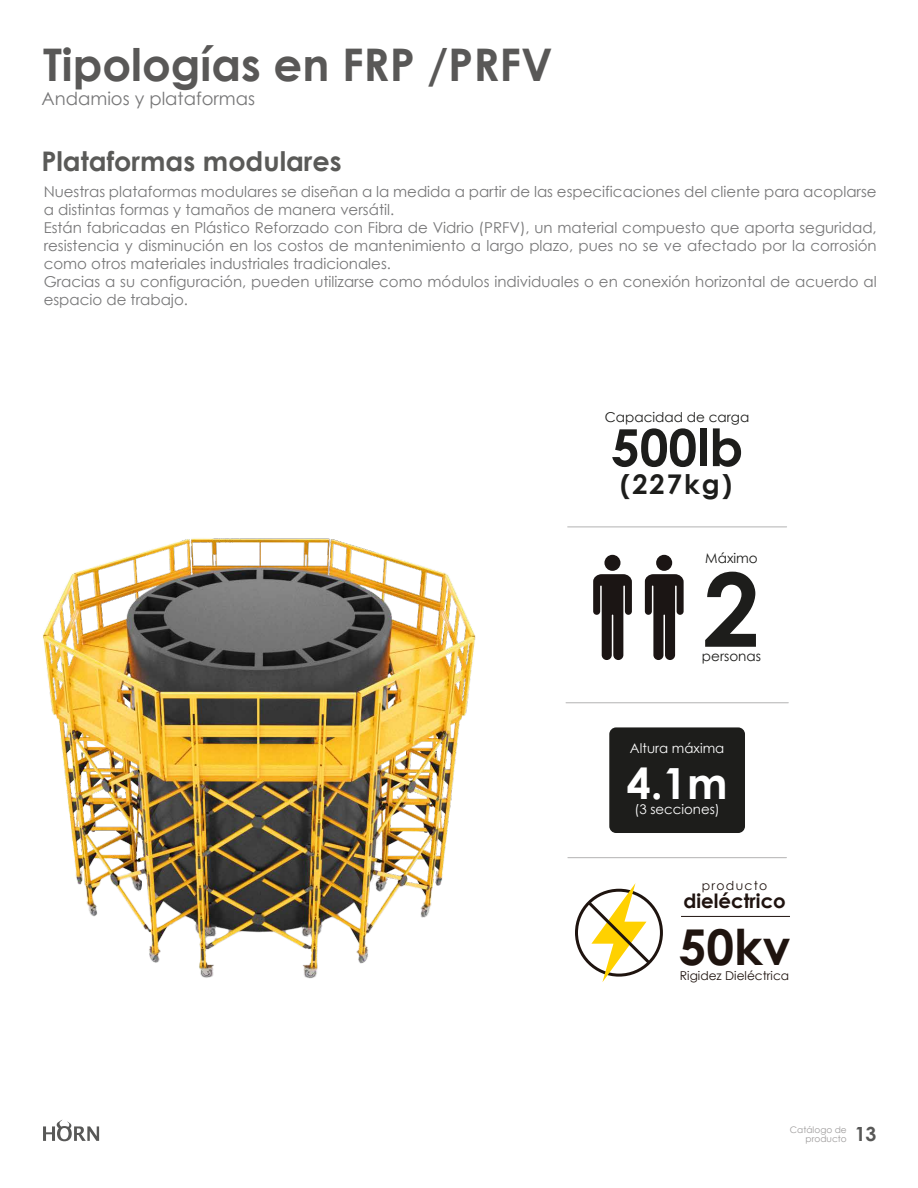
<style>
.page{position:relative;width:918px;height:1188px;background:#fff}
.page>*{position:absolute;margin:0;border:0;box-sizing:border-box;transform-origin:0 0}
.t1{font:700 102px "Century Gothic";color:#1d1d1b}
.t2{font:700 51.3px "Century Gothic";color:#1d1d1b}
.t3{font:700 49.35px "Century Gothic";color:#1f140f}
.t4{font:700 45px "Century Gothic";color:#595857}
.t5{font:700 42.9px "Century Gothic";color:#fff}
.t6{font:700 27.15px "Century Gothic";letter-spacing:.075em;color:#1d1d1b}
.t7{font:700 27px "Century Gothic";color:#5a5a58}
.t8{font:700 19.65px "Century Gothic";color:#1f130f}
.t9{font:700 19.5px "Century Gothic";color:#585857}
.t10{font:18px "Century Gothic";color:#777778}
.t11{font:15px/18px "Century Gothic";color:#777778}
.t12{font:13.5px "Century Gothic";color:#1d1d1b}
.t13{font:13.35px "Century Gothic";color:#fff}
.t14{font:12.45px "Century Gothic";letter-spacing:.1em;color:#1f130f}
.t15{font:12.15px "Century Gothic";color:#1f140f}
.t16{font:9px/9px "Century Gothic";color:#9d9b9b;text-align:right}
</style>
<div class="page">
<svg style="left:43px;top:1119px;width:56px;height:22px"></svg>
<div style="left:575px;top:889px;width:87px;height:88px;border:3px solid #1f140f;border-radius:50%"></div>
<svg style="left:584px;top:883px;width:69px;height:99px"></svg>
<hr style="left:681px;top:916px;width:108px;height:1px;background:#1f140f">
<hr style="left:567px;top:527px;width:219px;height:1px;background:#b3b2b2">
<hr style="left:566px;top:703px;width:222px;height:1px;background:#b3b2b2">
<hr style="left:567px;top:857px;width:219px;height:1px;background:#b3b2b2">
<div style="left:609px;top:727px;width:135px;height:106px;background:#1d1d1b;border-radius:7px"></div>
<div style="left:604px;top:555px;width:16px;height:16px;background:#1b1514;border-radius:50%"></div>
<svg style="left:593px;top:574px;width:38px;height:86px"></svg>
<div style="left:656px;top:555px;width:16px;height:16px;background:#1b1514;border-radius:50%"></div>
<svg style="left:644px;top:574px;width:39px;height:86px"></svg>
<img style="left:43px;top:538px;width:433px;height:441px">
<h3 class="t4" style="left:43px;top:31px;width:511px">Tipologías en FRP /PRFV</h3>
<p class="t10" style="left:42px;top:86px;width:215px">Andamios y plataformas</p>
<h3 class="t7" style="left:41px;top:140px;width:302px">Plataformas modulares</h3>
<p class="t11" style="left:44px;top:182px;width:834px">Nuestras plataformas modulares se diseñan a la medida a partir de las especificaciones del cliente para acoplarse a distintas formas y tamaños de manera versátil.<br>Están fabricadas en Plástico Reforzado con Fibra de Vidrio (PRFV), un material compuesto que aporta seguridad, resistencia y disminución en los costos de mantenimiento a largo plazo, pues no se ve afectado por la corrosión como otros materiales industriales tradicionales.<br>Gracias a su configuración, pueden utilizarse como módulos individuales o en conexión horizontal de acuerdo al espacio de trabajo.</p>
<p class="t12" style="left:604px;top:408px;width:146px">Capacidad de carga</p>
<h2 class="t2" style="left:611px;top:409px;width:134px">500lb</h2>
<h3 class="t6" style="left:620px;top:463px;width:114px">(227kg)</h3>
<p class="t12" style="left:705px;top:549px;width:54px">Máximo</p>
<h1 class="t1" style="left:702px;top:532px;width:59px">2</h1>
<p class="t12" style="left:701px;top:647px;width:61px">personas</p>
<p class="t13" style="left:630px;top:739px;width:96px">Altura máxima</p>
<h3 class="t5" style="left:626px;top:751px;width:102px">4.1m</h3>
<p class="t13" style="left:634px;top:800px;width:87px">(3 secciones)</p>
<p class="t14" style="left:701px;top:877px;width:67px">producto</p>
<h3 class="t8" style="left:683px;top:886px;width:104px">dieléctrico</h3>
<h3 class="t3" style="left:678px;top:909px;width:113px">50kv</h3>
<p class="t15" style="left:679px;top:967px;width:111px">Rigidez Dieléctrica</p>
<p class="t16" style="left:789px;top:1125px;width:58px">Catálogo de producto</p>
<h3 class="t9" style="left:854px;top:1119px;width:23px">13</h3>
</div>
